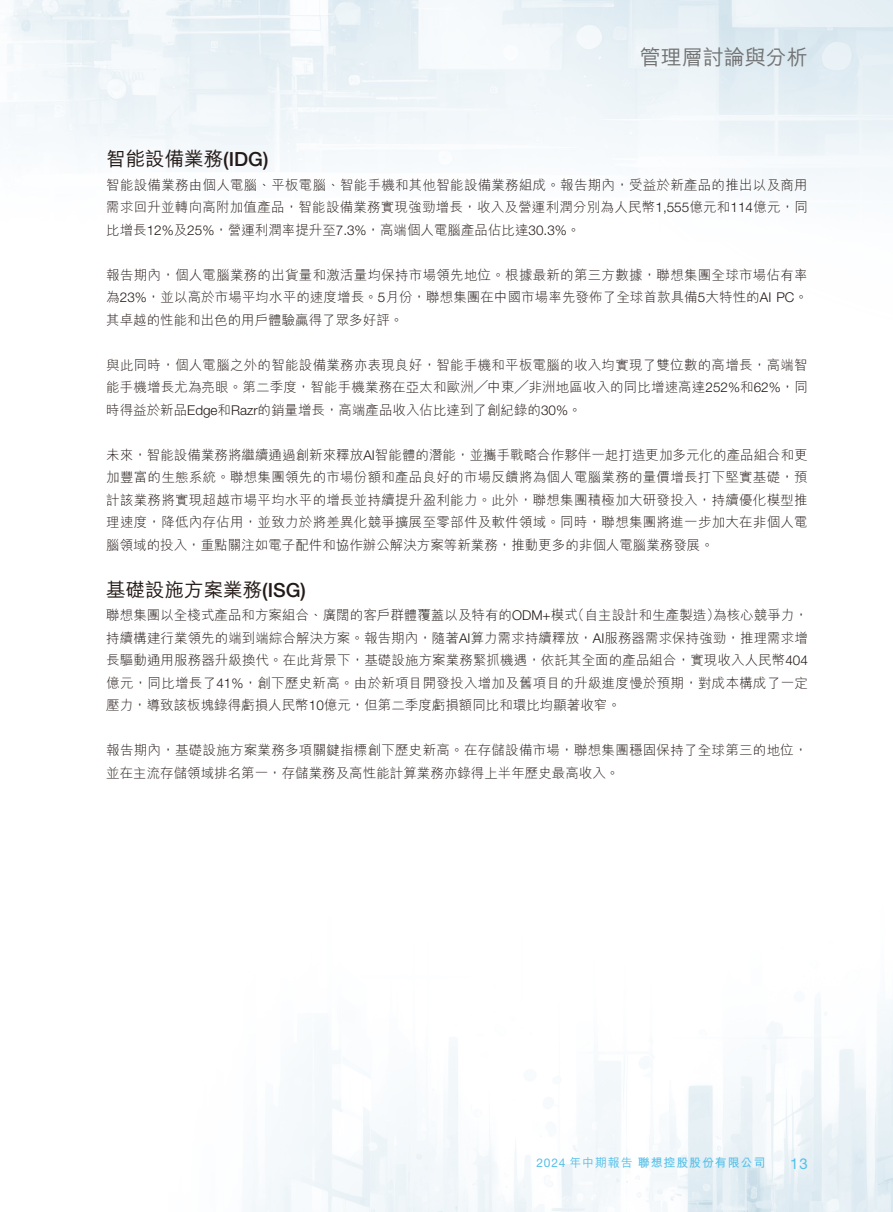
<style>
.page{position:relative;width:893px;height:1212px;background:#fff}
.page>*{position:absolute;margin:0;border:0;box-sizing:border-box;transform-origin:0 0}
.t1{font:500 21px "M Hei HK";color:#727272}
.t2{font:500 19.5px "M Hei HK";color:#231916}
.t3{font:15px "Helvetica Neue LT Std";color:#54c0e9}
.t4{font:300 13.5px/22.5px "M Hei HK";color:#231916;text-align:justify}
.t5{font:300 13.5px/22.5px "M Hei HK";letter-spacing:.02em;color:#231916}
.t6{font:700 12px "M Hei HK";letter-spacing:.07em;color:#54c0e9}
.s1{font-family:"Helvetica Neue LT Std"}
.s2{font-family:"Helvetica Neue LT Std";font-weight:400}
.s3{font-weight:500}
</style>
<div class="page">
<img style="left:1px;top:0;width:892px;height:1212px">
<h1 class="t1" style="left:640px;top:42px;width:170px">管理層討論與分析</h1>
<h2 class="t2" style="left:106px;top:145px;width:164px">智能設備業務<span class="s1">(IDG)</span></h2>
<p class="t4" style="left:106px;top:173px;width:703px">智能設備業務由個人電腦、平板電腦、智能手機和其他智能設備業務組成。報告期內，受益於新產品的推出以及商用需求回升並轉向高附加值產品，智能設備業務實現強勁增長，收入及營運利潤分別為人民幣<span class="s1">1,555</span>億元和<span class="s1">114</span>億元，同比增長<span class="s1">12%</span>及<span class="s1">25%</span>，營運利潤率提升至<span class="s1">7.3%</span>，高端個人電腦產品佔比達<span class="s1">30.3%</span>。</p>
<p class="t4" style="left:106px;top:263px;width:703px">報告期內，個人電腦業務的出貨量和激活量均保持市場領先地位。根據最新的第三方數據，聯想集團全球市場佔有率為<span class="s1">23%</span>，並以高於市場平均水平的速度增長。<span class="s1">5</span>月份，聯想集團在中國市場率先發佈了全球首款具備<span class="s1">5</span>大特性的<span class="s1">AI PC</span>。其卓越的性能和出色的用戶體驗贏得了眾多好評。</p>
<p class="t4" style="left:106px;top:353px;width:703px">與此同時，個人電腦之外的智能設備業務亦表現良好，智能手機和平板電腦的收入均實現了雙位數的高增長，高端智能手機增長尤為亮眼。第二季度，智能手機業務在亞太和歐洲╱中東╱非洲地區收入的同比增速高達<span class="s1">252%</span>和<span class="s1">62%</span>，同時得益於新品<span class="s1">Edge</span>和<span class="s1">Razr</span>的銷量增長，高端產品收入佔比達到了創紀錄的<span class="s1">30%</span>。</p>
<p class="t4" style="left:106px;top:443px;width:703px">未來，智能設備業務將繼續通過創新來釋放<span class="s1">AI</span>智能體的潛能，並攜手戰略合作夥伴一起打造更加多元化的產品組合和更加豐富的生態系統。聯想集團領先的市場份額和產品良好的市場反饋將為個人電腦業務的量價增長打下堅實基礎，預計該業務將實現超越市場平均水平的增長並持續提升盈利能力。此外，聯想集團積極加大研發投入，持續優化模型推理速度，降低內存佔用，並致力於將差異化競爭擴展至零部件及軟件領域。同時，聯想集團將進一步加大在非個人電腦領域的投入，重點關注如電子配件和協作辦公解決方案等新業務，推動更多的非個人電腦業務發展。</p>
<h2 class="t2" style="left:106px;top:575px;width:201px">基礎設施方案業務<span class="s1">(ISG)</span></h2>
<p class="t4" style="left:106px;top:603px;width:703px">聯想集團以全棧式產品和方案組合、廣闊的客戶群體覆蓋以及特有的<span class="s1">ODM+</span>模式（自主設計和生產製造）為核心競爭力，持續構建行業領先的端到端綜合解決方案。報告期內，隨著<span class="s1">AI</span>算力需求持續釋放，<span class="s1">AI</span>服務器需求保持強勁，推理需求增長驅動通用服務器升級換代。在此背景下，基礎設施方案業務緊抓機遇，依託其全面的產品組合，實現收入人民幣<span class="s1">404</span>億元，同比增長了<span class="s1">41%</span>，創下歷史新高。由於新項目開發投入增加及舊項目的升級進度慢於預期，對成本構成了一定壓力，導致該板塊錄得虧損人民幣<span class="s1">10</span>億元，但第二季度虧損額同比和環比均顯著收窄。</p>
<p class="t5" style="left:106px;top:738px;width:703px">報告期內，基礎設施方案業務多項關鍵指標創下歷史新高。在存儲設備市場，聯想集團穩固保持了全球第三的地位，並在主流存儲領域排名第一，存儲業務及高性能計算業務亦錄得上半年歷史最高收入。</p>
<p class="t6" style="left:536px;top:1154px;width:230px"><span class="s2">2024</span> <span class="s3">年中期報告</span>聯想控股股份有限公司</p>
<p class="t3" style="left:790px;top:1155px;width:19px">13</p>
</div>
